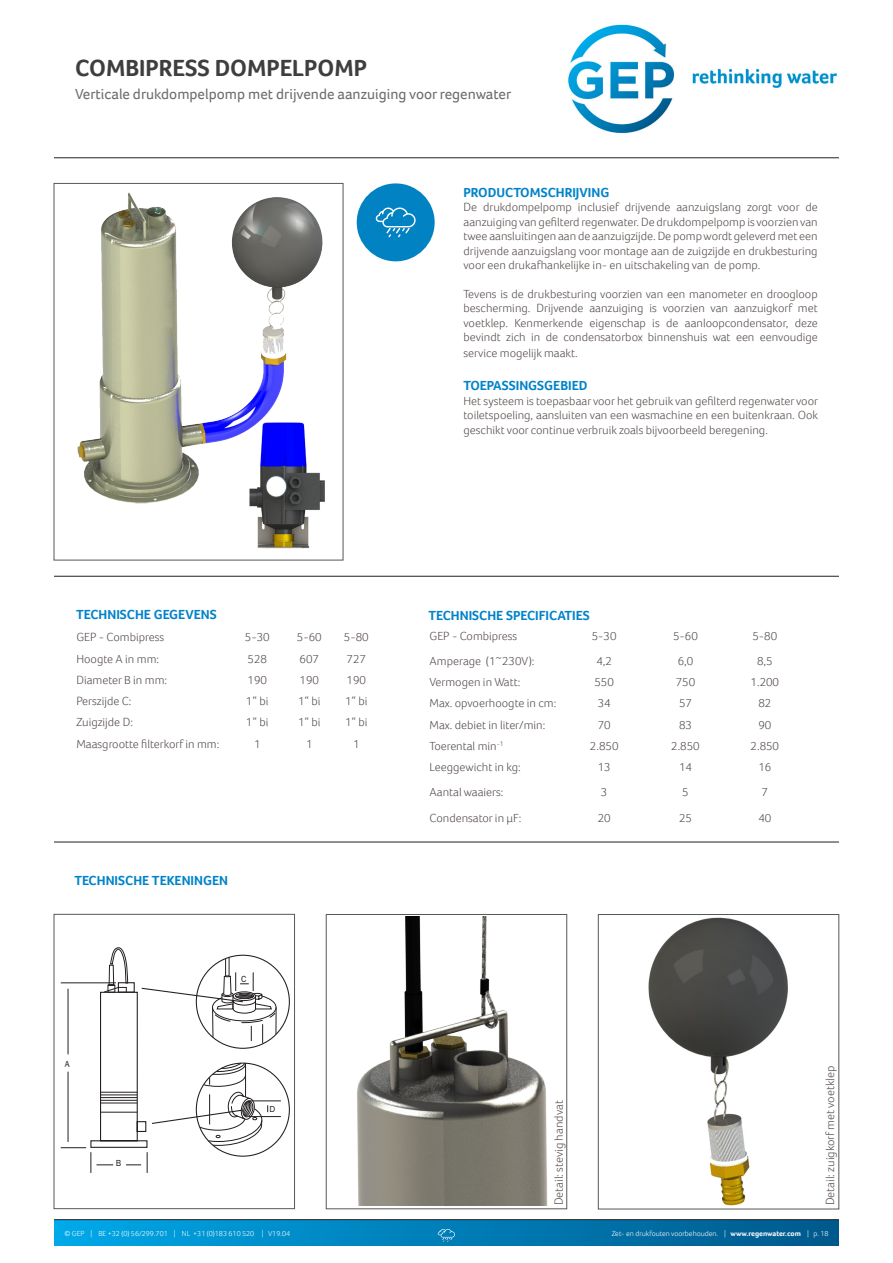
<style>
.page{position:relative;width:893px;height:1263px;background:#fff}
.page>*{position:absolute;margin:0;border:0;box-sizing:border-box;transform-origin:0 0}
.t1{font:700 24px "Foco";color:#3e3e3f}
.t2{font:15px "Foco";color:#6c6d70}
.Brood{font:700 13.5px "Foco";color:#0083ca}
.Brood-2{font:300 12px/14.4px "Foco";color:#524a47;text-align:justify}
.technische_gevens_ta{font:300 12px "Foco";color:#524a47}
.t3{font:9px "Franklin Gothic";color:#231f20}
.t4{font:300 7.5px "Foco";color:#fff}
.s1{font-weight:700}
</style>
<div class="page">
<hr style="left:54px;top:158px;width:785px;height:1px;background:#231f20">
<img style="left:568px;top:24px;width:269px;height:110px">
<img style="left:54px;top:1221px;width:785px;height:24px">
<hr style="left:54px;top:1219px;width:785px;height:1px;background:#231f20">
<svg style="left:438px;top:1229px;width:17px;height:13px"></svg>
<div style="left:54px;top:914px;width:241px;height:295px;border:1px solid #57585a"></div>
<div style="left:598px;top:914px;width:241px;height:295px;border:1px solid #57585a"></div>
<hr style="left:54px;top:576px;width:785px;height:1px;background:#231f20">
<hr style="left:54px;top:842px;width:785px;height:1px;background:#231f20">
<div style="left:357px;top:183px;width:78px;height:78px;background:#0082c3;border-radius:50%"></div>
<svg style="left:376px;top:208px;width:40px;height:29px"></svg>
<img style="left:648px;top:917px;width:140px;height:289px">
<hr style="left:248px;top:1116px;width:33px;height:1px;background:#231f20">
<hr style="left:248px;top:1100px;width:33px;height:1px;background:#231f20">
<svg style="left:61px;top:947px;width:216px;height:226px"></svg>
<div style="left:326px;top:914px;width:241px;height:295px;border:1px solid #57585a"></div>
<img style="left:357px;top:916px;width:191px;height:289px">
<img style="left:257px;top:511px;width:53px;height:38px">
<img style="left:77px;top:192px;width:248px;height:319px">
<p class="t1" style="left:75px;top:52px;width:293px">COMBIPRESS DOMPELPOMP</p>
<p class="t2" style="left:75px;top:84px;width:438px">Verticale drukdompelpomp met drijvende aanzuiging voor regenwater</p>
<p class="Brood" style="left:463px;top:183px;width:147px">PRODUCTOMSCHRIJVING</p>
<p class="Brood-2" style="left:463px;top:200px;width:356px">De drukdompelpomp inclusief drijvende aanzuigslang zorgt voor de aanzuiging van gefilterd regenwater. De drukdompelpomp is voorzien van twee aansluitingen aan de aanzuigzijde. De pomp wordt geleverd met een drijvende aanzuigslang voor montage aan de zuigzijde en drukbesturing voor een drukafhankelijke in- en uitschakeling van de pomp.</p>
<p class="Brood-2" style="left:463px;top:286px;width:356px">Tevens is de drukbesturing voorzien van een manometer en droogloop bescherming. Drijvende aanzuiging is voorzien van aanzuigkorf met voetklep. Kenmerkende eigenschap is de aanloopcondensator, deze bevindt zich in de condensatorbox binnenshuis wat een eenvoudige</p>
<p class="Brood-2" style="left:463px;top:346px;width:116px">service mogelijk maakt.</p>
<p class="Brood" style="left:463px;top:377px;width:126px">TOEPASSINGSGEBIED</p>
<p class="Brood-2" style="left:463px;top:393px;width:356px">Het systeem is toepasbaar voor het gebruik van gefilterd regenwater voor toiletspoeling, aansluiten van een wasmachine en een buitenkraan. Ook geschikt voor continue verbruik zoals bijvoorbeeld beregening.</p>
<p class="Brood" style="left:76px;top:605px;width:142px">TECHNISCHE GEGEVENS</p>
<p class="Brood-2" style="left:76px;top:630px;width:89px">GEP - Combipress</p>
<p class="Brood-2" style="left:245px;top:630px;width:26px">5-30</p>
<p class="Brood-2" style="left:297px;top:630px;width:26px">5-60</p>
<p class="Brood-2" style="left:344px;top:630px;width:26px">5-80</p>
<p class="Brood-2" style="left:76px;top:651px;width:84px">Hoogte A in mm:</p>
<p class="Brood-2" style="left:248px;top:651px;width:21px">528</p>
<p class="Brood-2" style="left:300px;top:651px;width:21px">607</p>
<p class="Brood-2" style="left:347px;top:651px;width:21px">727</p>
<p class="Brood-2" style="left:76px;top:672px;width:92px">Diameter B in mm:</p>
<p class="Brood-2" style="left:248px;top:672px;width:21px">190</p>
<p class="Brood-2" style="left:300px;top:672px;width:21px">190</p>
<p class="Brood-2" style="left:347px;top:672px;width:21px">190</p>
<p class="Brood-2" style="left:76px;top:693px;width:57px">Perszijde C:</p>
<p class="Brood-2" style="left:246px;top:693px;width:24px">1“ bi</p>
<p class="Brood-2" style="left:298px;top:693px;width:24px">1“ bi</p>
<p class="Brood-2" style="left:345px;top:693px;width:24px">1“ bi</p>
<p class="Brood-2" style="left:76px;top:714px;width:58px">Zuigzijde D:</p>
<p class="Brood-2" style="left:246px;top:714px;width:24px">1“ bi</p>
<p class="Brood-2" style="left:298px;top:714px;width:24px">1“ bi</p>
<p class="Brood-2" style="left:345px;top:714px;width:24px">1“ bi</p>
<p class="Brood-2" style="left:76px;top:736px;width:144px">Maasgrootte filterkorf in mm:</p>
<p class="Brood-2" style="left:254px;top:736px;width:8px">1</p>
<p class="Brood-2" style="left:306px;top:736px;width:8px">1</p>
<p class="Brood-2" style="left:353px;top:736px;width:8px">1</p>
<p class="Brood" style="left:74px;top:872px;width:155px">TECHNISCHE TEKENINGEN</p>
<p class="t3" style="left:241px;top:973px;width:7px">C</p>
<p class="Brood" style="left:428px;top:606px;width:163px">TECHNISCHE SPECIFICATIES</p>
<p class="technische_gevens_ta" style="left:430px;top:627px;width:89px">GEP - Combipress</p>
<p class="technische_gevens_ta" style="left:592px;top:627px;width:26px">5-30</p>
<p class="technische_gevens_ta" style="left:673px;top:627px;width:26px">5-60</p>
<p class="technische_gevens_ta" style="left:752px;top:627px;width:26px">5-80</p>
<p class="technische_gevens_ta" style="left:430px;top:653px;width:106px">Amperage (1~230V):</p>
<p class="technische_gevens_ta" style="left:596px;top:653px;width:17px">4,2</p>
<p class="technische_gevens_ta" style="left:678px;top:653px;width:17px">6,0</p>
<p class="technische_gevens_ta" style="left:757px;top:653px;width:17px">8,5</p>
<p class="technische_gevens_ta" style="left:430px;top:674px;width:92px">Vermogen in Watt:</p>
<p class="technische_gevens_ta" style="left:594px;top:674px;width:21px">550</p>
<p class="technische_gevens_ta" style="left:676px;top:674px;width:21px">750</p>
<p class="technische_gevens_ta" style="left:751px;top:674px;width:30px">1.200</p>
<p class="technische_gevens_ta" style="left:430px;top:695px;width:128px">Max. opvoerhoogte in cm:</p>
<p class="technische_gevens_ta" style="left:598px;top:695px;width:14px">34</p>
<p class="technische_gevens_ta" style="left:679px;top:695px;width:14px">57</p>
<p class="technische_gevens_ta" style="left:758px;top:695px;width:14px">82</p>
<p class="technische_gevens_ta" style="left:430px;top:716px;width:117px">Max. debiet in liter/min:</p>
<p class="technische_gevens_ta" style="left:598px;top:716px;width:14px">70</p>
<p class="technische_gevens_ta" style="left:679px;top:716px;width:14px">83</p>
<p class="technische_gevens_ta" style="left:758px;top:716px;width:14px">90</p>
<p class="technische_gevens_ta" style="left:430px;top:737px;width:76px">Toerental min<sup>-1</sup></p>
<p class="technische_gevens_ta" style="left:590px;top:737px;width:30px">2.850</p>
<p class="technische_gevens_ta" style="left:671px;top:737px;width:30px">2.850</p>
<p class="technische_gevens_ta" style="left:751px;top:737px;width:30px">2.850</p>
<p class="technische_gevens_ta" style="left:430px;top:759px;width:93px">Leeggewicht in kg:</p>
<p class="technische_gevens_ta" style="left:598px;top:759px;width:14px">13</p>
<p class="technische_gevens_ta" style="left:679px;top:759px;width:14px">14</p>
<p class="technische_gevens_ta" style="left:758px;top:759px;width:14px">16</p>
<p class="technische_gevens_ta" style="left:430px;top:784px;width:75px">Aantal waaiers:</p>
<p class="technische_gevens_ta" style="left:601px;top:784px;width:8px">3</p>
<p class="technische_gevens_ta" style="left:682px;top:784px;width:8px">5</p>
<p class="technische_gevens_ta" style="left:762px;top:784px;width:8px">7</p>
<p class="technische_gevens_ta" style="left:430px;top:810px;width:93px">Condensator in µF:</p>
<p class="technische_gevens_ta" style="left:598px;top:810px;width:14px">20</p>
<p class="technische_gevens_ta" style="left:679px;top:810px;width:14px">25</p>
<p class="technische_gevens_ta" style="left:758px;top:810px;width:14px">40</p>
<p class="t3" style="left:65px;top:1058px;width:6px">A</p>
<p class="t3" style="left:116px;top:1157px;width:7px">B</p>
<p class="t3" style="left:269px;top:1103px;width:7px">D</p>
<p class="Brood-2" style="left:551px;top:1205px;width:107px;rotate:-90deg">Detail: stevig handvat</p>
<p class="Brood-2" style="left:823px;top:1205px;width:141px;rotate:-90deg">Detail: zuigkorf met voetklep</p>
<p class="t4" style="left:64px;top:1229px;width:227px">© GEP | BE +32 (0) 56/299.701 | NL +31 (0)183 610 520 | V19.04</p>
<p class="t4" style="left:612px;top:1229px;width:218px">Zet- en drukfouten voorbehouden. | <span class="s1">www.regenwater.com</span> | p. 18</p>
</div>
